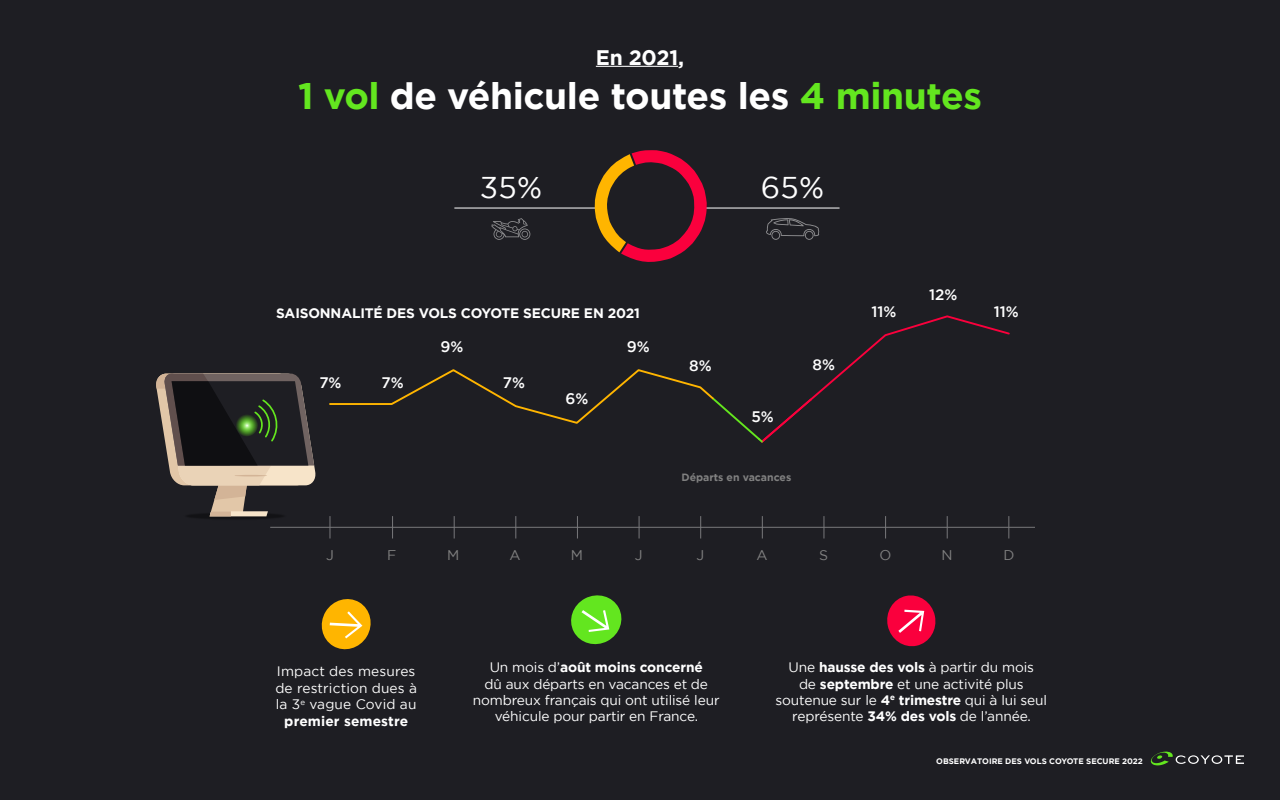
<style>
.page{position:relative;width:1280px;height:800px;background:#1e1e23}
.page>*{position:absolute;margin:0;border:0;box-sizing:border-box;transform-origin:0 0}
.t1{font:700 37px "Gotham";letter-spacing:-.01em;color:#fff}
.t2{font:30px "Gotham";color:#fff}
.t3{font:700 21px "Gotham";letter-spacing:-.01em;color:#fff}
.t4{font:500 15.2px "Gotham";color:#fff}
.t5{font:14.1px "Gotham";color:#808080}
.t6{font:13.7px/16.5px "Gotham";letter-spacing:-.01em;color:#fff;text-align:center}
.t7{font:13.7px/16.5px "Gotham";letter-spacing:.01em;color:#fff;text-align:center}
.t8{font:700 13.7px "Gotham";letter-spacing:-.01em;color:#fff}
.t9{font:700 10.5px "Gotham";color:#808080}
.t10{font:700 8px "Gotham";color:#fff}
.s1{color:#63e61f}
.s2{font-weight:700}
</style>
<div class="page">
<img style="left:188px;top:516px;width:95px;height:3px">
<hr style="left:270px;top:527px;width:765px;height:1px;background:#78787b">
<svg style="left:330px;top:516px;width:1px;height:23px"></svg>
<svg style="left:392px;top:516px;width:1px;height:23px"></svg>
<svg style="left:454px;top:516px;width:1px;height:23px"></svg>
<svg style="left:516px;top:516px;width:1px;height:23px"></svg>
<svg style="left:577px;top:516px;width:1px;height:23px"></svg>
<svg style="left:639px;top:516px;width:1px;height:23px"></svg>
<svg style="left:700px;top:516px;width:1px;height:23px"></svg>
<svg style="left:762px;top:516px;width:1px;height:23px"></svg>
<svg style="left:824px;top:516px;width:1px;height:23px"></svg>
<svg style="left:885px;top:516px;width:1px;height:23px"></svg>
<svg style="left:947px;top:516px;width:1px;height:23px"></svg>
<svg style="left:1009px;top:516px;width:1px;height:23px"></svg>
<svg style="left:156px;top:374px;width:160px;height:142px"></svg>
<svg style="left:329px;top:315px;width:681px;height:128px"></svg>
<svg style="left:887px;top:595px;width:49px;height:52px"></svg>
<svg style="left:571px;top:595px;width:51px;height:50px"></svg>
<svg style="left:321px;top:599px;width:50px;height:51px"></svg>
<hr style="left:596px;top:66px;width:82px;height:1px;background:#fff">
<svg style="left:492px;top:218px;width:38px;height:22px"></svg>
<svg style="left:766px;top:218px;width:54px;height:22px"></svg>
<hr style="left:454px;top:208px;width:147px;height:1px;background:#fff">
<hr style="left:696px;top:208px;width:144px;height:1px;background:#fff">
<svg style="left:595px;top:150px;width:112px;height:112px"></svg>
<svg style="left:1151px;top:751px;width:93px;height:14px"></svg>
<h3 class="t3" style="left:596px;top:43px;width:90px">En 2021,</h3>
<h1 class="t1" style="left:298px;top:72px;width:685px"><span class="s1">1 vol</span> de véhicule toutes les <span class="s1">4 minutes</span></h1>
<h2 class="t2" style="left:480px;top:168px;width:64px">35%</h2>
<h2 class="t2" style="left:761px;top:168px;width:65px">65%</h2>
<p class="t8" style="left:276px;top:304px;width:366px">SAISONNALITÉ DES VOLS COYOTE SECURE EN 2021</p>
<p class="t4" style="left:440px;top:336px;width:24px">9%</p>
<p class="t4" style="left:627px;top:336px;width:24px">9%</p>
<p class="t4" style="left:319px;top:373px;width:24px">7%</p>
<p class="t4" style="left:381px;top:373px;width:24px">7%</p>
<p class="t4" style="left:503px;top:373px;width:24px">7%</p>
<p class="t4" style="left:566px;top:389px;width:24px">6%</p>
<p class="t4" style="left:689px;top:355px;width:24px">8%</p>
<p class="t4" style="left:813px;top:354px;width:24px">8%</p>
<p class="t4" style="left:751px;top:407px;width:24px">5%</p>
<p class="t9" style="left:682px;top:470px;width:111px">Départs en vacances</p>
<p class="t4" style="left:929px;top:285px;width:30px">12%</p>
<p class="t4" style="left:872px;top:302px;width:26px">11%</p>
<p class="t4" style="left:994px;top:302px;width:26px">11%</p>
<p class="t5" style="left:326px;top:546px;width:9px">J</p>
<p class="t5" style="left:387px;top:546px;width:11px">F</p>
<p class="t5" style="left:447px;top:546px;width:14px">M</p>
<p class="t5" style="left:510px;top:546px;width:13px">A</p>
<p class="t5" style="left:571px;top:546px;width:14px">M</p>
<p class="t5" style="left:635px;top:546px;width:9px">J</p>
<p class="t5" style="left:696px;top:546px;width:9px">J</p>
<p class="t5" style="left:756px;top:546px;width:13px">A</p>
<p class="t5" style="left:819px;top:546px;width:10px">S</p>
<p class="t5" style="left:879px;top:546px;width:13px">O</p>
<p class="t5" style="left:942px;top:546px;width:13px">N</p>
<p class="t5" style="left:1003px;top:546px;width:12px">D</p>
<p class="t7" style="left:275px;top:663px;width:143px">Impact des mesures de restriction dues à la 3<sup>e</sup> vague Covid au <span class="s2">premier semestre</span></p>
<p class="t6" style="left:473px;top:659px;width:248px">Un mois d’<span class="s2">août moins concerné<br></span>dû aux départs en vacances et de nombreux français qui ont utilisé leur véhicule pour partir en France.</p>
<p class="t6" style="left:775px;top:659px;width:273px">Une <span class="s2">hausse des vols</span> à partir du mois<br>de <span class="s2">septembre</span> et une activité plus soutenue sur le <span class="s2">4</span><sup>e</sup> <span class="s2">trimestre</span> qui à lui seul représente <span class="s2">34% des vols</span> de l’année.</p>
<p class="t10" style="left:936px;top:756px;width:208px">OBSERVATOIRE DES VOLS COYOTE SECURE 2022</p>
</div>
